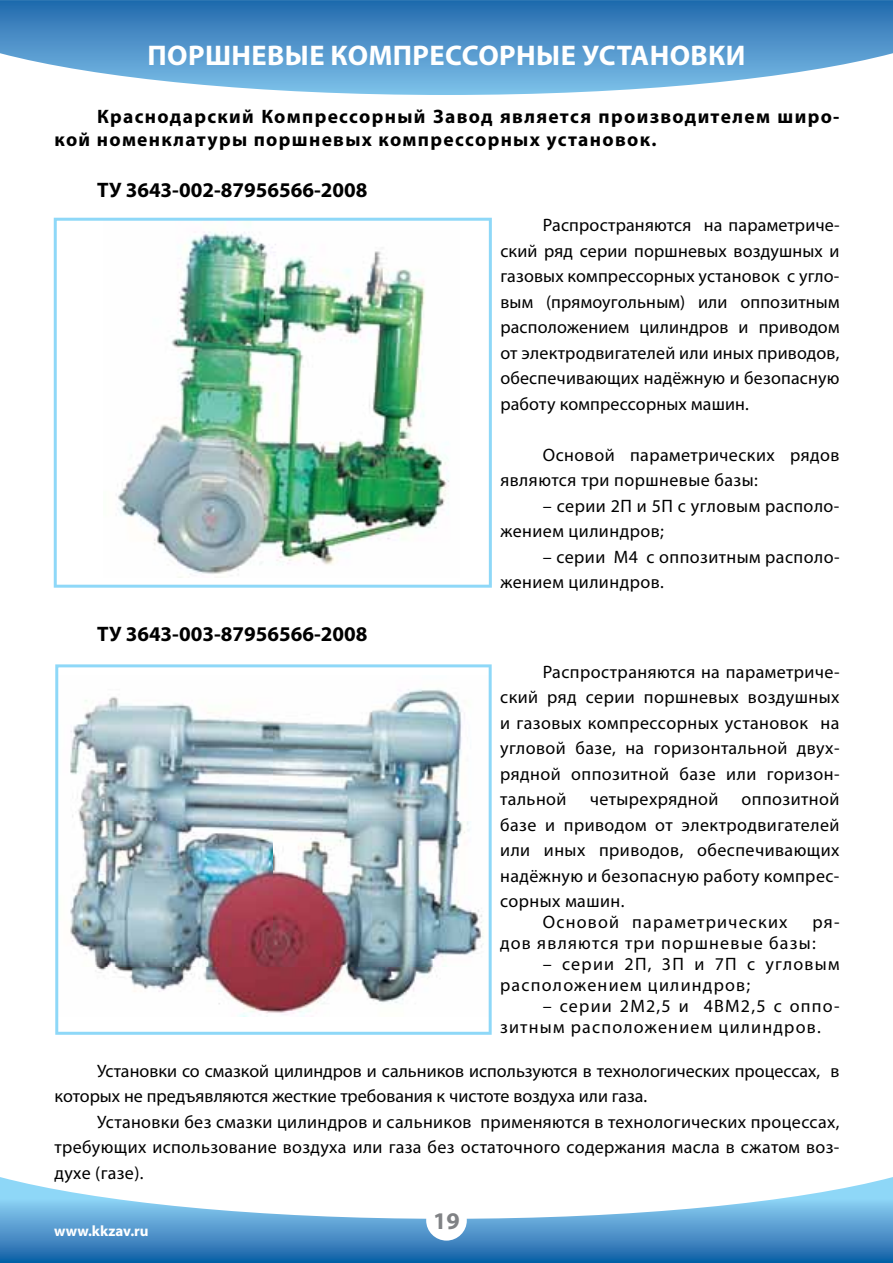
<style>
.page{position:relative;width:893px;height:1263px;background:#fff}
.page>*{position:absolute;margin:0;border:0;box-sizing:border-box;transform-origin:0 0}
.t1{font:700 28.5px "Myriad Pro";letter-spacing:.015em;color:#fff}
.t2{font:700 24px "Myriad Pro";color:#808285}
.t3{font:700 21px "Myriad Pro";color:#000}
.t4{font:700 19.5px/22.5px "Myriad Pro";letter-spacing:.07em;color:#000}
.t5{font:18px/25.5px "Myriad Pro";letter-spacing:.025em;color:#000;text-align:justify}
.t6{font:18px/21px "Myriad Pro";letter-spacing:.07em;color:#000}
.t7{font:18px/25.5px "Myriad Pro";color:#000}
.t8{font:700 15px "Myriad Pro";color:#fff}
</style>
<div class="page">
<svg style="left:0;top:0;width:893px;height:95px;background:#639fcf"></svg>
<svg style="left:0;top:1177px;width:893px;height:86px"></svg>
<div style="left:426px;top:1200px;width:41px;height:40px;background:#fff;border-radius:50%"></div>
<img style="left:55px;top:664px;width:437px;height:371px">
<img style="left:54px;top:218px;width:438px;height:370px">
<h1 class="t1" style="left:147px;top:36px;width:599px">ПОРШНЕВЫЕ КОМПРЕССОРНЫЕ УСТАНОВКИ</h1>
<p class="t4" style="left:55px;top:105px;width:786px;text-indent:43px">Краснодарский Компрессорный Завод является производителем широ&shy;кой номенклатуры поршневых компрессорных установок.</p>
<p class="t3" style="left:97px;top:176px;width:272px">ТУ 3643-002-87956566-2008</p>
<p class="t3" style="left:97px;top:620px;width:272px">ТУ 3643-003-87956566-2008</p>
<p class="t5" style="left:500px;top:212px;width:341px;text-indent:43px">Распространяются на параметриче&shy;ский ряд серии поршневых воздушных и газовых компрессорных установок с угло&shy;вым (прямоугольным) или оппозитным расположением цилиндров и приводом от электродвигателей или иных приводов, обеспечивающих надёжную и безопасную работу компрессорных машин.</p>
<p class="t5" style="left:500px;top:442px;width:341px;text-indent:43px">Основой параметрических рядов являются три поршневые базы:</p>
<p class="t5" style="left:500px;top:493px;width:341px;text-indent:43px">– серии 2П и 5П с угловым располо&shy;жением цилиндров;</p>
<p class="t5" style="left:500px;top:544px;width:341px;text-indent:43px">– серии М4 с оппозитным располо&shy;жением цилиндров.</p>
<p class="t5" style="left:500px;top:658px;width:341px;text-indent:43px">Распространяются на параметриче&shy;ский ряд серии поршневых воздушных и газовых компрессорных установок на угловой базе, на горизонтальной двух&shy;рядной оппозитной базе или горизон&shy;тальной</p>
<p class="t5" style="left:500px;top:786px;width:341px;text-indent:241px">оппозитной базе и приводом от электродвигателей или иных приводов, обеспечивающих надёжную и безопасную работу компрес&shy;сорных машин.</p>
<p class="t6" style="left:543px;top:911px;width:246px">Основой параметрических</p>
<p class="t5" style="left:590px;top:786px;width:130px">четырехрядной</p>
<p class="t6" style="left:500px;top:911px;width:341px;text-indent:312px">ря&shy;дов являются три поршневые базы:</p>
<p class="t6" style="left:500px;top:953px;width:341px;text-indent:43px">– серии 2П, 3П и 7П с угловым расположением цилиндров;</p>
<p class="t6" style="left:500px;top:995px;width:341px;text-indent:43px">– серии 2М2,5 и 4ВМ2,5 с оппо&shy;зитным расположением цилиндров.</p>
<p class="t7" style="left:55px;top:1057px;width:786px;text-indent:43px">Установки со смазкой цилиндров и сальников используются в технологических процессах, в которых не предъявляются жесткие требования к чистоте воздуха или газа.</p>
<p class="t5" style="left:55px;top:1108px;width:786px;text-indent:43px">Установки без смазки цилиндров и сальников применяются в технологических процессах, требующих использование воздуха или газа без остаточного содержания масла в сжатом воз&shy;духе (газе).</p>
<p class="t8" style="left:54px;top:1221px;width:96px">www.kkzav.ru</p>
<h2 class="t2" style="left:433px;top:1205px;width:28px">19</h2>
</div>
